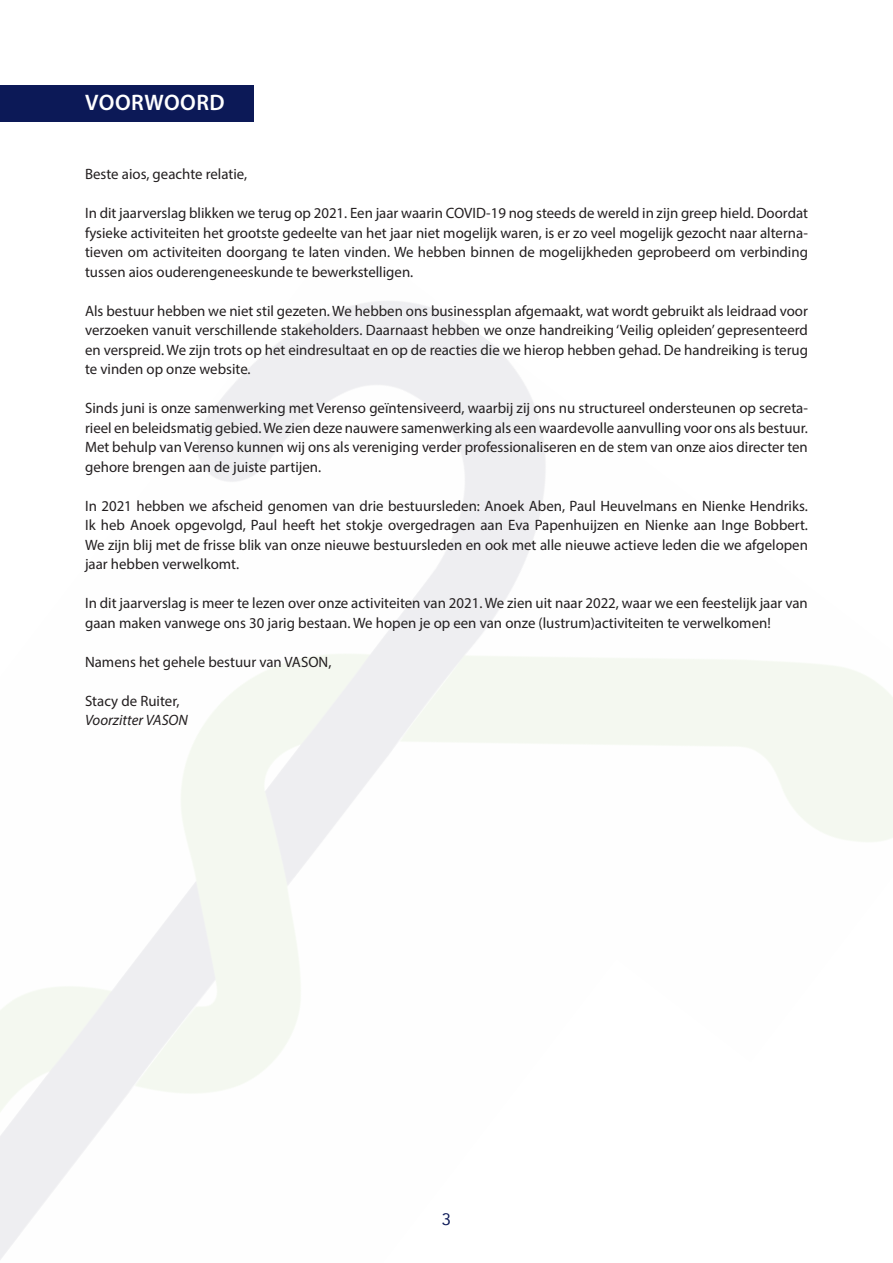
<style>
.page{position:relative;width:893px;height:1263px;background:#fff}
.page>*{position:absolute;margin:0;border:0;box-sizing:border-box;transform-origin:0 0}
.Hdef{font:600 22.5px "Myriad Pro";letter-spacing:.02em;color:#fff}
.t1{font:16.5px "Avenir";color:#0c1957}
.plat{font:15px/19.5px "Myriad Pro";color:#231f20;text-align:justify}
.plat-2{font:italic 15px "Myriad Pro";color:#231f20}
</style>
<div class="page">
<div style="left:0;top:85px;width:253px;height:36px;background:#0c1957"></div>
<p class="Hdef" style="left:85px;top:89px;width:141px">VOORWOORD</p>
<p class="plat" style="left:85px;top:164px;width:164px">Beste aios, geachte relatie,</p>
<p class="plat" style="left:85px;top:203px;width:724px">In dit jaarverslag blikken we terug op 2021. Een jaar waarin COVID-19 nog steeds de wereld in zijn greep hield. Doordat fysieke activiteiten het grootste gedeelte van het jaar niet mogelijk waren, is er zo veel mogelijk gezocht naar alterna&shy;tieven om activiteiten doorgang te laten vinden. We hebben binnen de mogelijkheden geprobeerd om verbinding tussen aios ouderengeneeskunde te bewerkstelligen.</p>
<p class="plat" style="left:85px;top:301px;width:724px">Als bestuur hebben we niet stil gezeten. We hebben ons businessplan afgemaakt, wat wordt gebruikt als leidraad voor verzoeken vanuit verschillende stakeholders. Daarnaast hebben we onze handreiking ‘Veilig opleiden’ gepresenteerd en verspreid. We zijn trots op het eindresultaat en op de reacties die we hierop hebben gehad. De handreiking is terug te vinden op onze website.</p>
<p class="plat" style="left:85px;top:398px;width:724px">Sinds juni is onze samenwerking met Verenso geïntensiveerd, waarbij zij ons nu structureel ondersteunen op secreta&shy;rieel en beleidsmatig gebied. We zien deze nauwere samenwerking als een waardevolle aanvulling voor ons als bestuur.<br>Met behulp van Verenso kunnen wij ons als vereniging verder professionaliseren en de stem van onze aios directer ten gehore brengen aan de juiste partijen.</p>
<p class="plat" style="left:85px;top:496px;width:724px">In 2021 hebben we afscheid genomen van drie bestuursleden: Anoek Aben, Paul Heuvelmans en Nienke Hendriks.<br>Ik heb Anoek opgevolgd, Paul heeft het stokje overgedragen aan Eva Papenhuijzen en Nienke aan Inge Bobbert.<br>We zijn blij met de frisse blik van onze nieuwe bestuursleden en ook met alle nieuwe actieve leden die we afgelopen jaar hebben verwelkomt.</p>
<p class="plat" style="left:85px;top:593px;width:724px">In dit jaarverslag is meer te lezen over onze activiteiten van 2021. We zien uit naar 2022, waar we een feestelijk jaar van gaan maken vanwege ons 30 jarig bestaan. We hopen je op een van onze (lustrum)activiteiten te verwelkomen!</p>
<p class="plat" style="left:85px;top:652px;width:248px">Namens het gehele bestuur van VASON,</p>
<p class="plat" style="left:85px;top:691px;width:96px">Stacy de Ruiter,</p>
<p class="plat-2" style="left:85px;top:711px;width:104px">Voorzitter VASON</p>
<p class="t1" style="left:442px;top:1206px;width:11px">3</p>
</div>
